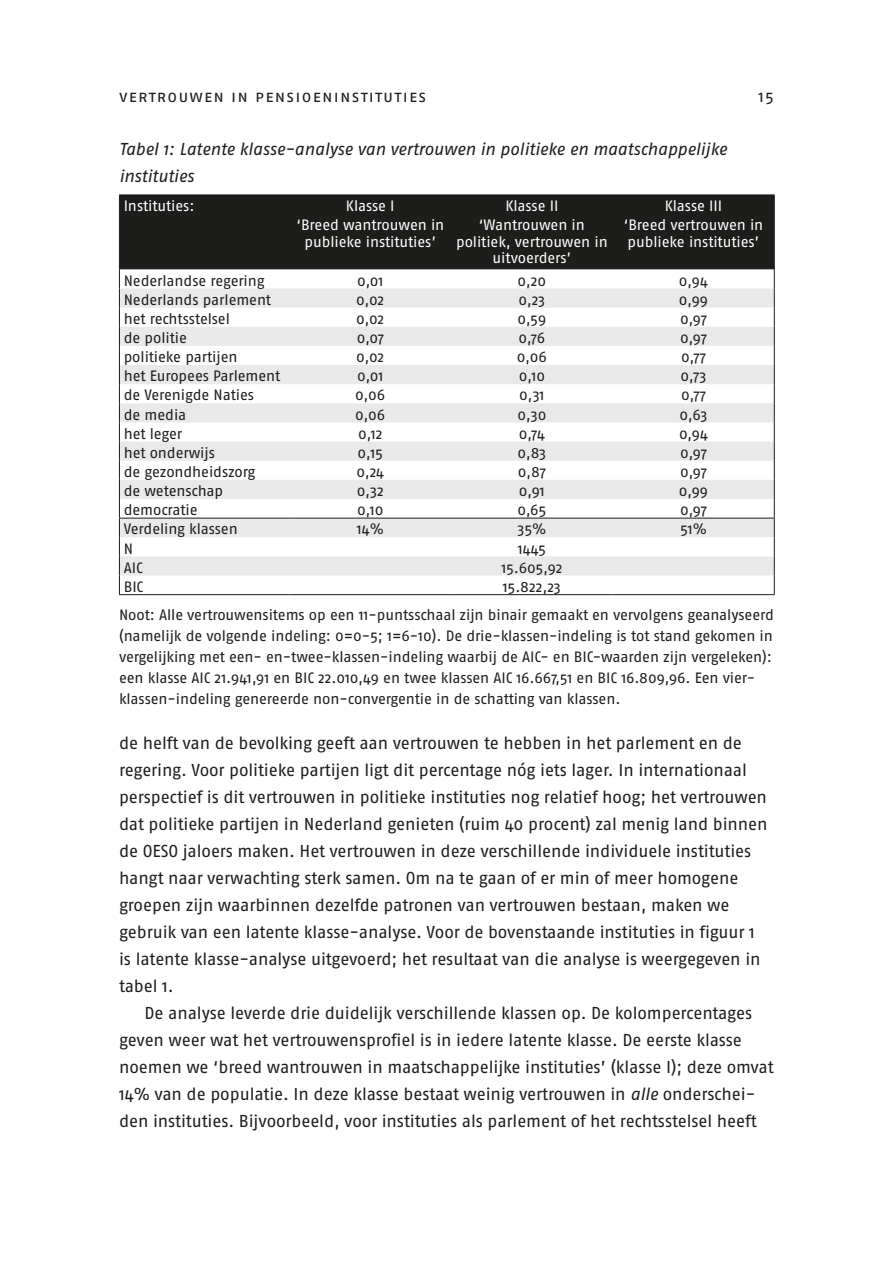
<style>
.page{position:relative;width:893px;height:1263px;background:#fff}
.page>*{position:absolute;margin:0;border:0;box-sizing:border-box;transform-origin:0 0}
.t1{font:17.25px/27px "Fago Pro";letter-spacing:-.005em;color:#1d1d1b}
.t2{font:italic 17.25px/27px "Fago Pro";letter-spacing:-.01em;color:#1d1d1b}
.t3{font:16.5px "Fago Pro";letter-spacing:.07em;color:#1d1d1b}
.t4{font:15px/21px "Fago Pro";letter-spacing:-.005em;color:#1d1d1b}
.t5{font:15px/16.5px "Fago Pro";letter-spacing:-.005em;color:#fff;text-align:center}
.s1{font-style:italic}
</style>
<div class="page">
<div style="left:120px;top:196px;width:654px;height:73px;background:#1d1d1b"></div>
<svg style="left:120px;top:288px;width:654px;height:287px;fill:#e9e9e9"></svg>
<hr style="left:119px;top:195px;width:171px;height:1px;background:#1d1d1b">
<svg style="left:119px;top:195px;width:1px;height:19px"></svg>
<hr style="left:290px;top:195px;width:161px;height:1px;background:#1d1d1b">
<hr style="left:451px;top:195px;width:162px;height:1px;background:#1d1d1b">
<hr style="left:613px;top:195px;width:162px;height:1px;background:#1d1d1b">
<svg style="left:774px;top:195px;width:1px;height:19px"></svg>
<hr style="left:119px;top:214px;width:1px;height:55px;background:#1d1d1b">
<hr style="left:774px;top:214px;width:1px;height:55px;background:#1d1d1b">
<svg style="left:119px;top:269px;width:1px;height:325px"></svg>
<svg style="left:774px;top:269px;width:1px;height:325px"></svg>
<hr style="left:119px;top:594px;width:171px;height:1px;background:#1d1d1b">
<hr style="left:290px;top:594px;width:161px;height:1px;background:#1d1d1b">
<hr style="left:451px;top:594px;width:162px;height:1px;background:#1d1d1b">
<hr style="left:613px;top:594px;width:162px;height:1px;background:#1d1d1b">
<hr style="left:119px;top:518px;width:171px;height:1px;background:#1d1d1b">
<hr style="left:290px;top:518px;width:161px;height:1px;background:#1d1d1b">
<hr style="left:451px;top:518px;width:162px;height:1px;background:#1d1d1b">
<hr style="left:613px;top:518px;width:162px;height:1px;background:#1d1d1b">
<p class="t3" style="left:119px;top:87px;width:309px">vertrouwen in pensioeninstituties</p>
<p class="t3" style="left:758px;top:87px;width:17px">15</p>
<p class="t2" style="left:119px;top:135px;width:609px">Tabel 1: Latente klasse-analyse van vertrouwen in politieke en maatschappelijke instituties</p>
<p class="t5" style="left:124px;top:198px;width:72px">Instituties:</p>
<p class="t5" style="left:346px;top:198px;width:50px">Klasse I</p>
<p class="t5" style="left:505px;top:198px;width:55px">Klasse II</p>
<p class="t5" style="left:665px;top:198px;width:59px">Klasse III</p>
<p class="t5" style="left:296px;top:217px;width:149px">‘Breed wantrouwen in publieke instituties’</p>
<p class="t5" style="left:456px;top:217px;width:153px">‘Wantrouwen in politiek, vertrouwen in uitvoerders’</p>
<p class="t5" style="left:624px;top:217px;width:141px;text-align:left">‘Breed vertrouwen in publieke instituties’</p>
<p class="t4" style="left:124px;top:270px;width:142px">Nederlandse regering</p>
<p class="t4" style="left:357px;top:270px;width:28px">0,01</p>
<p class="t4" style="left:518px;top:270px;width:30px">0,20</p>
<p class="t4" style="left:679px;top:270px;width:31px">0,94</p>
<p class="t4" style="left:124px;top:289px;width:149px">Nederlands parlement</p>
<p class="t4" style="left:356px;top:289px;width:30px">0,02</p>
<p class="t4" style="left:518px;top:289px;width:28px">0,23</p>
<p class="t4" style="left:679px;top:289px;width:31px">0,99</p>
<p class="t4" style="left:124px;top:308px;width:108px">het rechtsstelsel</p>
<p class="t4" style="left:356px;top:308px;width:30px">0,02</p>
<p class="t4" style="left:517px;top:308px;width:30px">0,59</p>
<p class="t4" style="left:680px;top:308px;width:28px">0,97</p>
<p class="t4" style="left:124px;top:327px;width:65px">de politie</p>
<p class="t4" style="left:357px;top:327px;width:29px">0,07</p>
<p class="t4" style="left:518px;top:327px;width:29px">0,76</p>
<p class="t4" style="left:680px;top:327px;width:28px">0,97</p>
<p class="t4" style="left:124px;top:346px;width:115px">politieke partijen</p>
<p class="t4" style="left:356px;top:346px;width:30px">0,02</p>
<p class="t4" style="left:517px;top:346px;width:32px">0,06</p>
<p class="t4" style="left:681px;top:346px;width:26px">0,77</p>
<p class="t4" style="left:124px;top:365px;width:158px">het Europees Parlement</p>
<p class="t4" style="left:357px;top:365px;width:28px">0,01</p>
<p class="t4" style="left:519px;top:365px;width:28px">0,10</p>
<p class="t4" style="left:680px;top:365px;width:27px">0,73</p>
<p class="t4" style="left:124px;top:385px;width:132px">de Verenigde Naties</p>
<p class="t4" style="left:355px;top:385px;width:32px">0,06</p>
<p class="t4" style="left:519px;top:385px;width:27px">0,31</p>
<p class="t4" style="left:681px;top:385px;width:26px">0,77</p>
<p class="t4" style="left:124px;top:404px;width:64px">de media</p>
<p class="t4" style="left:355px;top:404px;width:32px">0,06</p>
<p class="t4" style="left:517px;top:404px;width:31px">0,30</p>
<p class="t4" style="left:679px;top:404px;width:30px">0,63</p>
<p class="t4" style="left:124px;top:423px;width:60px">het leger</p>
<p class="t4" style="left:358px;top:423px;width:26px">0,12</p>
<p class="t4" style="left:519px;top:423px;width:28px">0,74</p>
<p class="t4" style="left:679px;top:423px;width:31px">0,94</p>
<p class="t4" style="left:124px;top:442px;width:93px">het onderwijs</p>
<p class="t4" style="left:358px;top:442px;width:27px">0,15</p>
<p class="t4" style="left:517px;top:442px;width:30px">0,83</p>
<p class="t4" style="left:680px;top:442px;width:28px">0,97</p>
<p class="t4" style="left:124px;top:461px;width:133px">de gezondheidszorg</p>
<p class="t4" style="left:356px;top:461px;width:29px">0,24</p>
<p class="t4" style="left:518px;top:461px;width:30px">0,87</p>
<p class="t4" style="left:680px;top:461px;width:28px">0,97</p>
<p class="t4" style="left:124px;top:480px;width:101px">de wetenschap</p>
<p class="t4" style="left:357px;top:480px;width:29px">0,32</p>
<p class="t4" style="left:519px;top:480px;width:27px">0,91</p>
<p class="t4" style="left:679px;top:480px;width:31px">0,99</p>
<p class="t4" style="left:124px;top:499px;width:75px">democratie</p>
<p class="t4" style="left:357px;top:499px;width:28px">0,10</p>
<p class="t4" style="left:517px;top:499px;width:31px">0,65</p>
<p class="t4" style="left:680px;top:499px;width:28px">0,97</p>
<p class="t4" style="left:124px;top:519px;width:116px">Verdeling klassen</p>
<p class="t4" style="left:357px;top:519px;width:28px">14%</p>
<p class="t4" style="left:518px;top:519px;width:30px">35%</p>
<p class="t4" style="left:680px;top:519px;width:28px">51%</p>
<p class="t4" style="left:124px;top:538px;width:11px">N</p>
<p class="t4" style="left:518px;top:538px;width:30px">1445</p>
<p class="t4" style="left:124px;top:557px;width:21px">AIC</p>
<p class="t4" style="left:501px;top:557px;width:63px">15.605,92</p>
<p class="t4" style="left:124px;top:576px;width:21px">BIC</p>
<p class="t4" style="left:119px;top:572px;width:656px;line-height:28.7px;text-indent:384px">15.822,23<br>Noot: Alle vertrouwensitems op een 11-puntsschaal zijn binair gemaakt en vervolgens geanalyseerd</p>
<p class="t4" style="left:119px;top:626px;width:655px">(namelijk de volgende indeling: 0=0-5; 1=6-10). De drie-klassen-indeling is tot stand gekomen in vergelijking met een- en-twee-klassen-indeling waarbij de AIC- en BIC-waarden zijn vergeleken): een klasse AIC 21.941,91 en BIC 22.010,49 en twee klassen AIC 16.667,51 en BIC 16.809,96. Een vier&shy;klassen-indeling genereerde non-convergentie in de schatting van klassen.</p>
<p class="t1" style="left:119px;top:729px;width:650px">de helft van de bevolking geeft aan vertrouwen te hebben in het parlement en de regering. Voor politieke partijen ligt dit percentage nóg iets lager. In internationaal perspectief is dit vertrouwen in politieke instituties nog relatief hoog; het vertrouwen dat politieke partijen in Nederland genieten (ruim 40 procent) zal menig land binnen de OESO jaloers maken. Het vertrouwen in deze verschillende individuele instituties hangt naar verwachting sterk samen. Om na te gaan of er min of meer homogene groepen zijn waarbinnen dezelfde patronen van vertrouwen bestaan, maken we gebruik van een latente klasse-analyse. Voor de bovenstaande instituties in figuur 1 is latente klasse-analyse uitgevoerd; het resultaat van die analyse is weergegeven in tabel 1.</p>
<p class="t1" style="left:119px;top:999px;width:656px;text-indent:26px">De analyse leverde drie duidelijk verschillende klassen op. De kolompercentages geven weer wat het vertrouwensprofiel is in iedere latente klasse. De eerste klasse noemen we ‘breed wantrouwen in maatschappelijke instituties’ (klasse I); deze omvat 14% van de populatie. In deze klasse bestaat weinig vertrouwen in <span class="s1">alle</span> onderschei&shy;den instituties. Bijvoorbeeld, voor instituties als parlement of het rechtsstelsel heeft</p>
</div>
